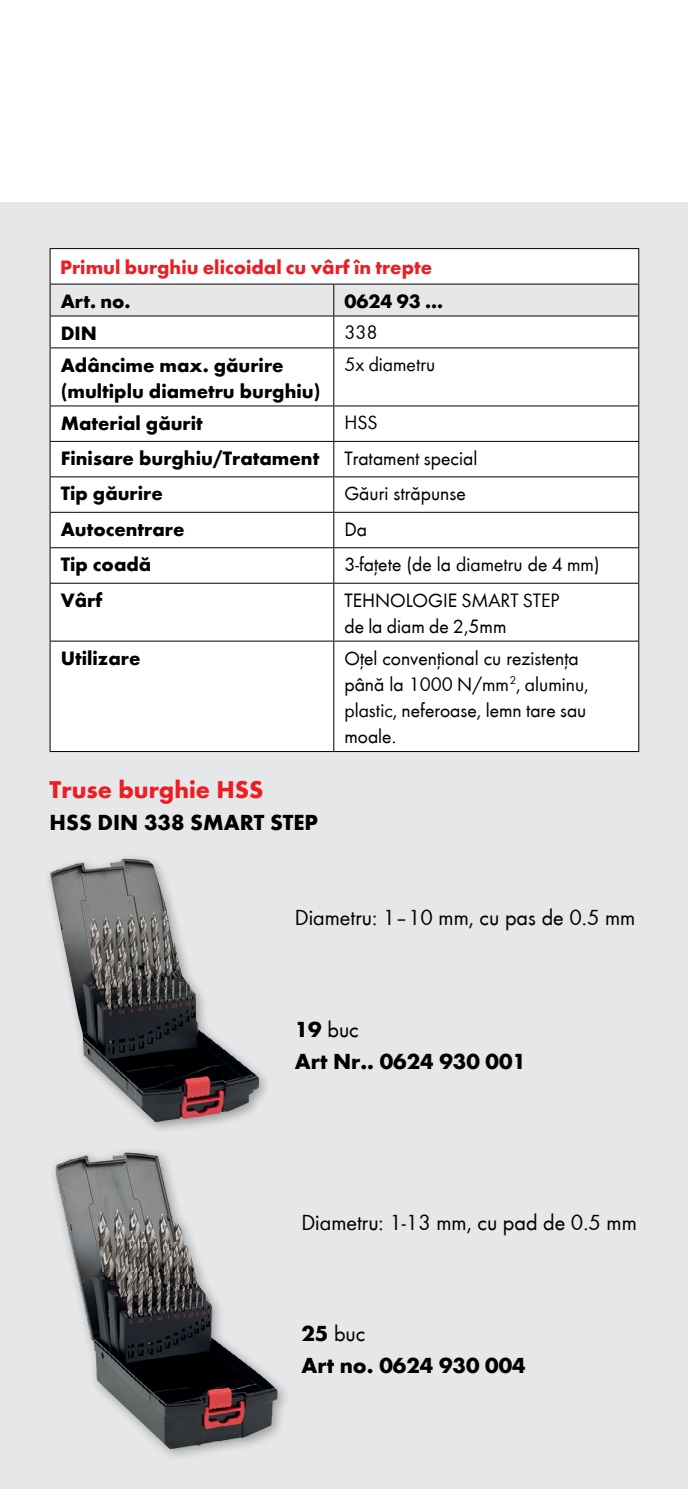
<style>
.page{position:relative;width:688px;height:1489px;background:#fff}
.page>*{position:absolute;margin:0;border:0;box-sizing:border-box;transform-origin:0 0}
.t1{font:700 25px "Wuerth";color:#ed1d24}
.t2{font:700 22.5px/32px "Wuerth";color:#000}
.t3{font:22.5px "Wuerth";color:#000}
.t4{font:20px/26.2px "Wuerth";color:#000}
.t5{font:700 20px/26.2px "Wuerth";color:#000}
.t6{font:700 20px "Wuerth";color:#ed1d24}
.s1{font-weight:400}
</style>
<div class="page">
<div style="left:0;top:203px;width:687px;height:1285px;background:#e6e7e8"></div>
<hr style="left:687px;top:203px;width:1px;height:428px;background:#ed1d24">
<div style="left:51px;top:250px;width:587px;height:501px;background:#fff"></div>
<svg style="left:51px;top:285px;width:587px;height:30px"></svg>
<hr style="left:50px;top:248px;width:284px;height:1px;background:#000">
<hr style="left:50px;top:249px;width:1px;height:35px;background:#000">
<hr style="left:334px;top:248px;width:305px;height:1px;background:#000">
<hr style="left:638px;top:249px;width:1px;height:35px;background:#000">
<hr style="left:50px;top:284px;width:284px;height:1px;background:#000">
<hr style="left:50px;top:284px;width:1px;height:31px;background:#000">
<hr style="left:334px;top:284px;width:305px;height:1px;background:#000">
<hr style="left:333px;top:284px;width:1px;height:31px;background:#000">
<hr style="left:638px;top:284px;width:1px;height:31px;background:#000">
<hr style="left:50px;top:315px;width:284px;height:1px;background:#000">
<hr style="left:50px;top:316px;width:1px;height:31px;background:#000">
<hr style="left:334px;top:315px;width:305px;height:1px;background:#000">
<hr style="left:333px;top:316px;width:1px;height:31px;background:#000">
<hr style="left:638px;top:316px;width:1px;height:31px;background:#000">
<hr style="left:50px;top:347px;width:284px;height:1px;background:#000">
<hr style="left:50px;top:348px;width:1px;height:57px;background:#000">
<hr style="left:334px;top:347px;width:305px;height:1px;background:#000">
<hr style="left:333px;top:348px;width:1px;height:57px;background:#000">
<hr style="left:638px;top:348px;width:1px;height:57px;background:#000">
<hr style="left:50px;top:405px;width:284px;height:1px;background:#000">
<hr style="left:50px;top:406px;width:1px;height:35px;background:#000">
<hr style="left:334px;top:405px;width:305px;height:1px;background:#000">
<hr style="left:333px;top:406px;width:1px;height:35px;background:#000">
<hr style="left:638px;top:406px;width:1px;height:35px;background:#000">
<hr style="left:50px;top:441px;width:284px;height:1px;background:#000">
<hr style="left:50px;top:442px;width:1px;height:34px;background:#000">
<hr style="left:334px;top:441px;width:305px;height:1px;background:#000">
<hr style="left:333px;top:442px;width:1px;height:34px;background:#000">
<hr style="left:638px;top:442px;width:1px;height:34px;background:#000">
<hr style="left:50px;top:476px;width:284px;height:1px;background:#000">
<hr style="left:50px;top:477px;width:1px;height:35px;background:#000">
<hr style="left:334px;top:476px;width:305px;height:1px;background:#000">
<hr style="left:333px;top:477px;width:1px;height:35px;background:#000">
<hr style="left:638px;top:477px;width:1px;height:35px;background:#000">
<hr style="left:50px;top:512px;width:284px;height:1px;background:#000">
<hr style="left:50px;top:512px;width:1px;height:35px;background:#000">
<hr style="left:334px;top:512px;width:305px;height:1px;background:#000">
<hr style="left:333px;top:512px;width:1px;height:35px;background:#000">
<hr style="left:638px;top:512px;width:1px;height:35px;background:#000">
<hr style="left:50px;top:547px;width:284px;height:1px;background:#000">
<hr style="left:50px;top:548px;width:1px;height:34px;background:#000">
<hr style="left:334px;top:547px;width:305px;height:1px;background:#000">
<hr style="left:333px;top:548px;width:1px;height:34px;background:#000">
<hr style="left:638px;top:548px;width:1px;height:34px;background:#000">
<hr style="left:50px;top:582px;width:284px;height:1px;background:#000">
<hr style="left:50px;top:583px;width:1px;height:57px;background:#000">
<hr style="left:334px;top:582px;width:305px;height:1px;background:#000">
<hr style="left:333px;top:583px;width:1px;height:57px;background:#000">
<hr style="left:638px;top:583px;width:1px;height:57px;background:#000">
<hr style="left:50px;top:640px;width:284px;height:1px;background:#000">
<hr style="left:50px;top:641px;width:1px;height:110px;background:#000">
<hr style="left:334px;top:640px;width:305px;height:1px;background:#000">
<hr style="left:333px;top:641px;width:1px;height:110px;background:#000">
<hr style="left:638px;top:641px;width:1px;height:110px;background:#000">
<hr style="left:50px;top:751px;width:284px;height:1px;background:#000">
<hr style="left:334px;top:751px;width:305px;height:1px;background:#000">
<img style="left:50px;top:858px;width:209px;height:264px">
<img style="left:55px;top:1152px;width:222px;height:296px">
<p class="t6" style="left:60px;top:253px;width:373px">Primul burghiu elicoidal cu vârf în trepte</p>
<p class="t5" style="left:61px;top:286px;width:71px">Art. no.</p>
<p class="t5" style="left:344px;top:286px;width:100px">0624 93 ...</p>
<p class="t5" style="left:61px;top:318px;width:38px">DIN</p>
<p class="t4" style="left:344px;top:319px;width:35px">338</p>
<p class="t5" style="left:61px;top:350px;width:261px">Adâncime max. găurire (multiplu diametru burghiu)</p>
<p class="t4" style="left:344px;top:350px;width:92px">5x diametru</p>
<p class="t5" style="left:61px;top:408px;width:143px">Material găurit</p>
<p class="t4" style="left:344px;top:408px;width:35px">HSS</p>
<p class="t5" style="left:61px;top:443px;width:260px">Finisare burghiu/Tratament</p>
<p class="t4" style="left:344px;top:444px;width:134px">Tratament special</p>
<p class="t5" style="left:61px;top:479px;width:104px">Tip găurire</p>
<p class="t4" style="left:344px;top:479px;width:123px">Găuri străpunse</p>
<p class="t5" style="left:61px;top:514px;width:125px">Autocentrare</p>
<p class="t4" style="left:344px;top:515px;width:24px">Da</p>
<p class="t5" style="left:61px;top:550px;width:92px">Tip coadă</p>
<p class="t4" style="left:344px;top:550px;width:257px">3-fațete (de la diametru de 4 mm)</p>
<p class="t5" style="left:61px;top:585px;width:43px">Vârf</p>
<p class="t4" style="left:344px;top:586px;width:216px">TEHNOLOGIE SMART STEP de la diam de 2,5mm</p>
<p class="t5" style="left:61px;top:643px;width:81px">Utilizare</p>
<p class="t4" style="left:344px;top:644px;width:246px">Oțel convențional cu rezistența până la 1000 N/mm<sup>2</sup>, aluminu, plastic, neferoase, lemn tare sau moale.</p>
<p class="t1" style="left:50px;top:770px;width:215px">Truse burghie HSS</p>
<p class="t2" style="left:50px;top:804px;width:270px">HSS DIN 338 SMART STEP</p>
<p class="t3" style="left:295px;top:902px;width:342px">Diametru: 1–10 mm, cu pas de 0.5 mm</p>
<p class="t2" style="left:295px;top:1011px;width:233px">19 <span class="s1">buc<br></span>Art Nr.. 0624 930 001</p>
<p class="t3" style="left:301px;top:1207px;width:337px">Diametru: 1-13 mm, cu pad de 0.5 mm</p>
<p class="t2" style="left:301px;top:1315px;width:226px">25 <span class="s1">buc<br></span>Art no. 0624 930 004</p>
</div>
